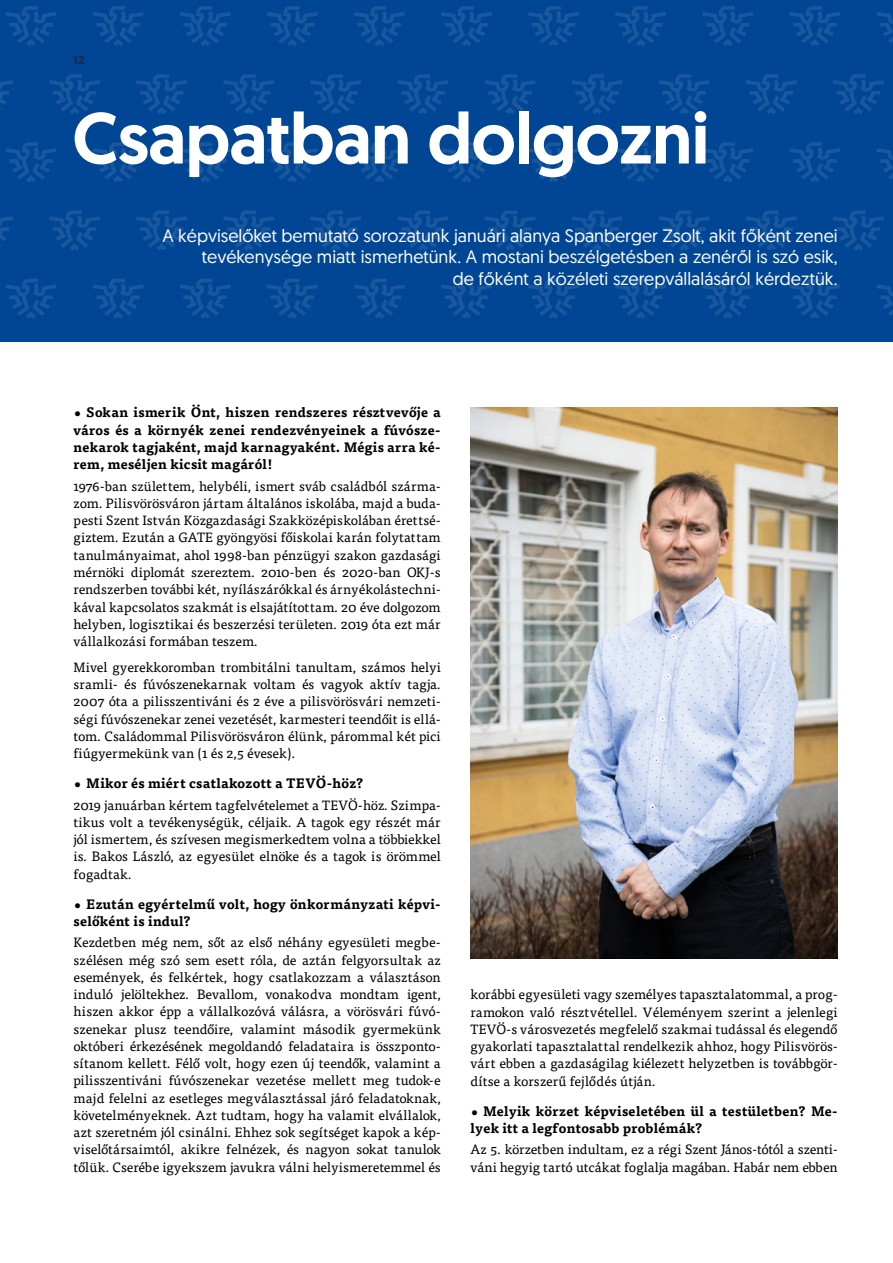
<style>
.page{position:relative;width:893px;height:1263px;background:#fff}
.page>*{position:absolute;margin:0;border:0;box-sizing:border-box;transform-origin:0 0}
.t1{font:500 72px "Geomanist";letter-spacing:-.01em;color:#fff}
.t2{font:18px/21.6px "Geomanist";color:#fff;text-align:right}
.t3{font:13.5px/17.2px "Tisa Pro";color:#000;text-align:justify}
.t4{font:700 13.5px/17.2px "Tisa Pro";letter-spacing:.02em;color:#000}
.t5{font:700 12px "Geomanist";color:#1a2a53}
</style>
<div class="page">
<div style="left:0;top:0;width:893px;height:341px;background:#014694"></div>
<svg style="left:876px;top:12px;width:17px;height:31px"></svg>
<svg style="left:876px;top:148px;width:17px;height:31px"></svg>
<svg style="left:833px;top:74px;width:51px;height:40px"></svg>
<svg style="left:876px;top:285px;width:17px;height:31px"></svg>
<svg style="left:833px;top:210px;width:51px;height:40px"></svg>
<svg style="left:746px;top:74px;width:51px;height:40px"></svg>
<svg style="left:789px;top:6px;width:51px;height:40px"></svg>
<svg style="left:746px;top:210px;width:51px;height:40px"></svg>
<svg style="left:789px;top:142px;width:51px;height:40px"></svg>
<svg style="left:789px;top:279px;width:51px;height:39px"></svg>
<svg style="left:659px;top:74px;width:51px;height:40px"></svg>
<svg style="left:702px;top:6px;width:51px;height:40px"></svg>
<svg style="left:659px;top:210px;width:51px;height:40px"></svg>
<svg style="left:702px;top:142px;width:51px;height:40px"></svg>
<svg style="left:702px;top:279px;width:51px;height:39px"></svg>
<svg style="left:572px;top:74px;width:51px;height:40px"></svg>
<svg style="left:615px;top:6px;width:51px;height:40px"></svg>
<svg style="left:572px;top:210px;width:51px;height:40px"></svg>
<svg style="left:615px;top:142px;width:51px;height:40px"></svg>
<svg style="left:615px;top:279px;width:51px;height:39px"></svg>
<svg style="left:485px;top:74px;width:50px;height:40px"></svg>
<svg style="left:528px;top:6px;width:51px;height:40px"></svg>
<svg style="left:484px;top:210px;width:52px;height:40px"></svg>
<svg style="left:528px;top:142px;width:51px;height:40px"></svg>
<svg style="left:528px;top:279px;width:51px;height:39px"></svg>
<svg style="left:398px;top:74px;width:50px;height:40px"></svg>
<svg style="left:441px;top:6px;width:51px;height:40px"></svg>
<svg style="left:397px;top:210px;width:51px;height:40px"></svg>
<svg style="left:441px;top:142px;width:51px;height:40px"></svg>
<svg style="left:441px;top:279px;width:51px;height:39px"></svg>
<svg style="left:310px;top:74px;width:51px;height:40px"></svg>
<svg style="left:354px;top:6px;width:51px;height:40px"></svg>
<svg style="left:310px;top:210px;width:51px;height:40px"></svg>
<svg style="left:354px;top:142px;width:51px;height:40px"></svg>
<svg style="left:354px;top:279px;width:51px;height:39px"></svg>
<svg style="left:223px;top:74px;width:51px;height:40px"></svg>
<svg style="left:267px;top:6px;width:51px;height:40px"></svg>
<svg style="left:223px;top:210px;width:51px;height:40px"></svg>
<svg style="left:267px;top:142px;width:51px;height:40px"></svg>
<svg style="left:267px;top:279px;width:51px;height:39px"></svg>
<svg style="left:136px;top:74px;width:51px;height:40px"></svg>
<svg style="left:180px;top:6px;width:51px;height:40px"></svg>
<svg style="left:136px;top:210px;width:51px;height:40px"></svg>
<svg style="left:180px;top:142px;width:51px;height:40px"></svg>
<svg style="left:180px;top:279px;width:51px;height:39px"></svg>
<svg style="left:49px;top:74px;width:51px;height:40px"></svg>
<svg style="left:93px;top:6px;width:51px;height:40px"></svg>
<svg style="left:49px;top:210px;width:51px;height:40px"></svg>
<svg style="left:93px;top:142px;width:51px;height:40px"></svg>
<svg style="left:93px;top:279px;width:51px;height:39px"></svg>
<svg style="left:0;top:80px;width:13px;height:30px"></svg>
<svg style="left:6px;top:6px;width:50px;height:40px"></svg>
<svg style="left:0;top:216px;width:13px;height:30px"></svg>
<svg style="left:6px;top:142px;width:51px;height:40px"></svg>
<svg style="left:5px;top:279px;width:52px;height:39px"></svg>
<hr style="left:892px;top:1106px;width:1px;height:157px;background:#014694">
<img style="left:470px;top:408px;width:368px;height:551px">
<p class="t5" style="left:74px;top:52px;width:13px">12</p>
<h1 class="t1" style="left:72px;top:91px;width:638px">Csapatban dolgozni</h1>
<h2 class="t2" style="left:162px;top:224px;width:677px">A képviselőket bemutató sorozatunk januári alanya Spanberger Zsolt, akit főként zenei tevékenysége miatt ismerhetünk. A mostani beszélgetésben a zenéről is szó esik,<br>de főként a közéleti szerepvállalásáról kérdeztük.</h2>
<p class="t4" style="left:74px;top:403px;width:369px;text-align:justify">• Sokan ismerik Önt, hiszen rendszeres résztvevője a város és a környék zenei rendezvényeinek a fúvósze&shy;nekarok tagjaként, majd karnagyaként. Mégis arra ké&shy;rem, meséljen kicsit magáról!</p>
<p class="t3" style="left:74px;top:477px;width:369px">1976-ban születtem, helybéli, ismert sváb családból szárma&shy;zom. Pilisvörösváron jártam általános iskolába, majd a buda&shy;pesti Szent István Közgazdasági Szakközépiskolában érettsé&shy;giztem. Ezután a GATE gyöngyösi főiskolai karán folytattam tanulmányaimat, ahol 1998-ban pénzügyi szakon gazdasági mérnöki diplomát szereztem. 2010-ben és 2020-ban OKJ-s rendszerben további két, nyílászárókkal és árnyékolástechni&shy;kával kapcsolatos szakmát is elsajátítottam. 20 éve dolgozom helyben, logisztikai és beszerzési területen. 2019 óta ezt már vállalkozási formában teszem.</p>
<p class="t3" style="left:74px;top:658px;width:369px">Mivel gyerekkoromban trombitálni tanultam, számos helyi sramli- és fúvószenekarnak voltam és vagyok aktív tagja.<br>2007 óta a pilisszentiváni és 2 éve a pilisvörösvári nemzeti&shy;ségi fúvószenekar zenei vezetését, karmesteri teendőit is ellá&shy;tom. Családommal Pilisvörösváron élünk, párommal két pici fiúgyermekünk van (1 és 2,5 évesek).</p>
<p class="t4" style="left:74px;top:774px;width:291px">• Mikor és miért csatlakozott a TEVÖ-höz?</p>
<p class="t3" style="left:74px;top:795px;width:369px">2019 januárban kértem tagfelvételemet a TEVÖ-höz. Szimpa&shy;tikus volt a tevékenységük, céljaik. A tagok egy részét már jól ismertem, és szívesen megismerkedtem volna a többiekkel is. Bakos László, az egyesület elnöke és a tagok is örömmel fogadtak.</p>
<p class="t4" style="left:74px;top:894px;width:369px">• Ezután egyértelmű volt, hogy önkormányzati képvi&shy;selőként is indul?</p>
<p class="t3" style="left:74px;top:933px;width:369px">Kezdetben még nem, sőt az első néhány egyesületi megbe&shy;szélésen még szó sem esett róla, de aztán felgyorsultak az események, és felkértek, hogy csatlakozzam a választáson induló jelöltekhez. Bevallom, vonakodva mondtam igent, hiszen akkor épp a vállalkozóvá válásra, a vörösvári fúvó&shy;szenekar plusz teendőire, valamint második gyermekünk októberi érkezésének megoldandó feladataira is összponto&shy;sítanom kellett. Félő volt, hogy ezen új teendők, valamint a pilisszentiváni fúvószenekar vezetése mellett meg tudok-e majd felelni az esetleges megválasztással járó feladatoknak, követelményeknek. Azt tudtam, hogy ha valamit elvállalok, azt szeretném jól csinálni. Ehhez sok segítséget kapok a kép&shy;viselőtársaimtól, akikre felnézek, és nagyon sokat tanulok tőlük. Cserébe igyekszem javukra válni helyismeretemmel és</p>
<p class="t3" style="left:470px;top:985px;width:369px">korábbi egyesületi vagy személyes tapasztalatommal, a prog&shy;ramokon való résztvétellel. Véleményem szerint a jelenlegi TEVÖ-s városvezetés megfelelő szakmai tudással és elegendő gyakorlati tapasztalattal rendelkezik ahhoz, hogy Pilisvörös&shy;várt ebben a gazdaságilag kiélezett helyzetben is továbbgör&shy;dítse a korszerű fejlődés útján.</p>
<p class="t4" style="left:470px;top:1101px;width:369px">• Melyik körzet képviseletében ül a testületben? Me&shy;lyek itt a legfontosabb problémák?</p>
<p class="t3" style="left:470px;top:1140px;width:369px">Az 5. körzetben indultam, ez a régi Szent János-tótól a szenti&shy;váni hegyig tartó utcákat foglalja magában. Habár nem ebben</p>
</div>
